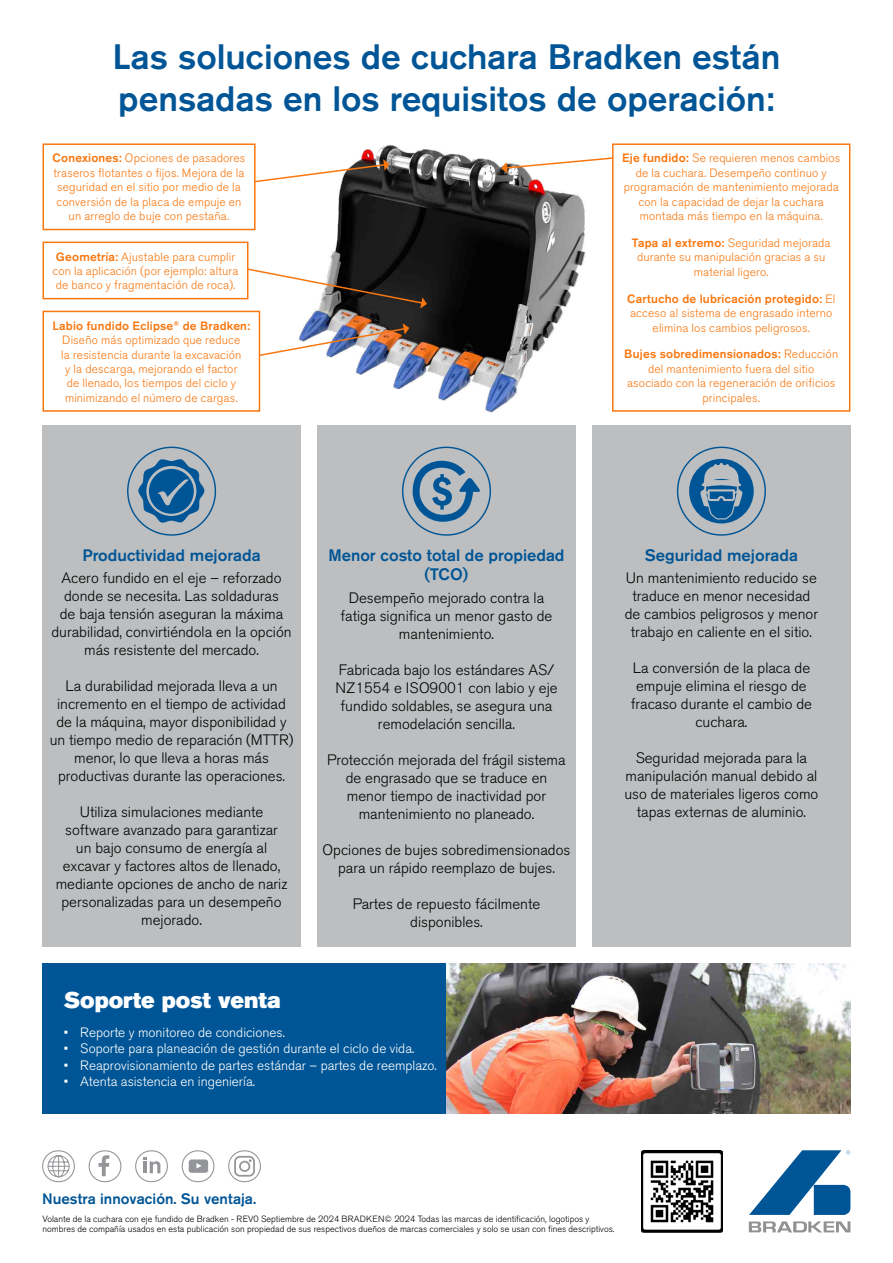
<style>
.page{position:relative;width:893px;height:1263px;background:#fff}
.page>*{position:absolute;margin:0;border:0;box-sizing:border-box;transform-origin:0 0}
.t1{font:500 34.95px/42px "Akzidenz Grotesk BE";color:#005596}
.t2{font:22.5px "Akzidenz Grotesk BE Super";color:#fff}
.t3{font:500 16.5px/19.8px "Akzidenz Grotesk BE";color:#005596;text-align:center}
.t4{font:300 15px/18px "Akzidenz Grotesk BE";color:#000;text-align:center}
.t5{font:500 15px "Akzidenz Grotesk BE";color:#005596}
.t6{font:300 13.5px "Akzidenz Grotesk BE";color:#fff}
.t7{font:300 12px/14.4px "Akzidenz Grotesk BE";letter-spacing:.015em;color:#f9770f;text-align:center}
.t8{font:300 9px/10.8px "Akzidenz Grotesk BE";color:#000}
.s1{font-weight:500}
</style>
<div class="page">
<svg style="left:749px;top:1150px;width:101px;height:65px"></svg>
<svg style="left:749px;top:1221px;width:101px;height:11px"></svg>
<img style="left:641px;top:1150px;width:82px;height:82px">
<div style="left:42px;top:1150px;width:33px;height:32px;border:1px solid #939598;border-radius:15px"></div>
<svg style="left:47px;top:1155px;width:23px;height:23px"></svg>
<div style="left:135px;top:1150px;width:33px;height:32px;border:1px solid #939598;border-radius:15px"></div>
<svg style="left:144px;top:1157px;width:17px;height:16px"></svg>
<div style="left:89px;top:1150px;width:32px;height:32px;border:1px solid #939598;border-radius:15px"></div>
<svg style="left:99px;top:1155px;width:10px;height:21px"></svg>
<div style="left:182px;top:1150px;width:32px;height:32px;border:1px solid #939598;border-radius:15px"></div>
<svg style="left:189px;top:1159px;width:19px;height:14px"></svg>
<div style="left:228px;top:1150px;width:33px;height:32px;border:1px solid #939598;border-radius:15px"></div>
<div style="left:239px;top:1161px;width:11px;height:11px;border:2px solid #939598;border-radius:50%"></div>
<div style="left:234px;top:1156px;width:21px;height:20px;border:2px solid #939598;border-radius:5px"></div>
<div style="left:43px;top:425px;width:258px;height:521px;background:#bcbec0"></div>
<div style="left:317px;top:425px;width:259px;height:521px;background:#bcbec0"></div>
<div style="left:592px;top:425px;width:258px;height:521px;background:#bcbec0"></div>
<div style="left:43px;top:963px;width:404px;height:151px;background:#005596"></div>
<img style="left:446px;top:963px;width:404px;height:151px">
<img style="left:306px;top:145px;width:280px;height:268px">
<svg style="left:256px;top:159px;width:134px;height:29px"></svg>
<img style="left:260px;top:323px;width:150px;height:37px">
<svg style="left:244px;top:267px;width:183px;height:41px"></svg>
<svg style="left:501px;top:153px;width:111px;height:20px"></svg>
<div style="left:43px;top:242px;width:205px;height:57px;background:#fff"></div>
<div style="left:43px;top:242px;width:205px;height:57px;border:2px solid #f9770f"></div>
<div style="left:43px;top:143px;width:213px;height:87px;border:2px solid #f9770f"></div>
<div style="left:612px;top:143px;width:238px;height:269px;border:2px solid #f9770f"></div>
<div style="left:43px;top:311px;width:217px;height:101px;border:2px solid #f9770f"></div>
<svg style="left:689px;top:459px;width:65px;height:64px"></svg>
<svg style="left:413px;top:461px;width:67px;height:60px"></svg>
<svg style="left:138px;top:459px;width:67px;height:65px"></svg>
<h1 class="t1" style="left:113px;top:35px;width:669px">Las soluciones de cuchara Bradken están pensadas en los requisitos de operación:</h1>
<p class="t7" style="left:53px;top:151px;width:194px"><span class="s1">Conexiones:</span> Opciones de pasadores traseros flotantes o fijos. Mejora de la seguridad en el sitio por medio de la conversión de la placa de empuje en un arreglo de buje con pestaña.</p>
<p class="t7" style="left:622px;top:151px;width:220px"><span class="s1">Eje fundido:</span> Se requieren menos cambios de la cuchara. Desempeño continuo y programación de mantenimiento mejorada con la capacidad de dejar la cuchara montada más tiempo en la máquina.</p>
<p class="t7" style="left:632px;top:236px;width:200px"><span class="s1">Tapa al extremo:</span> Seguridad mejorada durante su manipulación gracias a su material ligero.</p>
<p class="t7" style="left:627px;top:292px;width:210px"><span class="s1">Cartucho de lubricación protegido:</span> El acceso al sistema de engrasado interno elimina los cambios peligrosos.</p>
<p class="t7" style="left:624px;top:347px;width:215px"><span class="s1">Bujes sobredimensionados:</span> Reducción del mantenimiento fuera del sitio asociado con la regeneración de orificios principales.</p>
<p class="t7" style="left:53px;top:249px;width:187px;text-align:left"><span class="s1">Geometría:</span> Ajustable para cumplir con la aplicación (por ejemplo: altura de banco y fragmentación de roca).</p>
<p class="t7" style="left:53px;top:319px;width:199px"><span class="s1">Labio fundido Eclipse</span><sup>®</sup> <span class="s1">de Bradken:<br></span>Diseño más optimizado que reduce<br>la resistencia durante la excavación<br>y la descarga, mejorando el factor<br>de llenado, los tiempos del ciclo y minimizando el número de cargas.</p>
<p class="t3" style="left:82px;top:544px;width:180px">Productividad mejorada</p>
<p class="t4" style="left:51px;top:569px;width:242px">Acero fundido en el eje – reforzado donde se necesita. Las soldaduras<br>de baja tensión aseguran la máxima durabilidad, convirtiéndola en la opción más resistente del mercado.</p>
<p class="t4" style="left:50px;top:677px;width:245px">La durabilidad mejorada lleva a un incremento en el tiempo de actividad de la máquina, mayor disponibilidad y un tiempo medio de reparación (MTTR) menor, lo que lleva a horas más productivas durante las operaciones.</p>
<p class="t4" style="left:56px;top:803px;width:233px">Utiliza simulaciones mediante software avanzado para garantizar un bajo consumo de energía al excavar y factores altos de llenado, mediante opciones de ancho de nariz personalizadas para un desempeño mejorado.</p>
<p class="t3" style="left:328px;top:544px;width:238px">Menor costo total de propiedad (TCO)</p>
<p class="t4" style="left:341px;top:589px;width:213px">Desempeño mejorado contra la fatiga significa un menor gasto de mantenimiento.</p>
<p class="t4" style="left:335px;top:661px;width:224px">Fabricada bajo los estándares AS/<br>NZ1554 e ISO9001 con labio y eje fundido soldables, se asegura una remodelación sencilla.</p>
<p class="t4" style="left:327px;top:751px;width:240px">Protección mejorada del frágil sistema de engrasado que se traduce en menor tiempo de inactividad por mantenimiento no planeado.</p>
<p class="t4" style="left:323px;top:841px;width:249px">Opciones de bujes sobredimensionados para un rápido reemplazo de bujes.</p>
<p class="t4" style="left:353px;top:895px;width:189px">Partes de repuesto fácilmente disponibles.</p>
<h2 class="t2" style="left:64px;top:987px;width:218px">Soporte post venta</h2>
<p class="t6" style="left:64px;top:1025px;width:223px">• Reporte y monitoreo de condiciones.</p>
<p class="t6" style="left:64px;top:1041px;width:352px">• Soporte para planeación de gestión durante el ciclo de vida.</p>
<p class="t6" style="left:64px;top:1057px;width:374px">• Reaprovisionamiento de partes estándar – partes de reemplazo.</p>
<p class="t6" style="left:64px;top:1074px;width:193px">• Atenta asistencia en ingeniería.</p>
<p class="t3" style="left:645px;top:544px;width:155px">Seguridad mejorada</p>
<p class="t4" style="left:625px;top:569px;width:195px">Un mantenimiento reducido se traduce en menor necesidad de cambios peligrosos y menor trabajo en caliente en el sitio.</p>
<p class="t4" style="left:631px;top:659px;width:183px">La conversión de la placa de empuje elimina el riesgo de fracaso durante el cambio de cuchara.</p>
<p class="t4" style="left:624px;top:749px;width:195px">Seguridad mejorada para la manipulación manual debido al uso de materiales ligeros como tapas externas de aluminio.</p>
<p class="t5" style="left:42px;top:1190px;width:216px">Nuestra innovación. Su ventaja.</p>
<p class="t8" style="left:43px;top:1213px;width:573px">Volante de la cuchara con eje fundido de Bradken - REV0 Septiembre de 2024 BRADKEN© 2024 Todas las marcas de identificación, logotipos y nombres de compañía usados en esta publicación son propiedad de sus respectivos dueños de marcas comerciales y solo se usan con fines descriptivos.</p>
</div>
